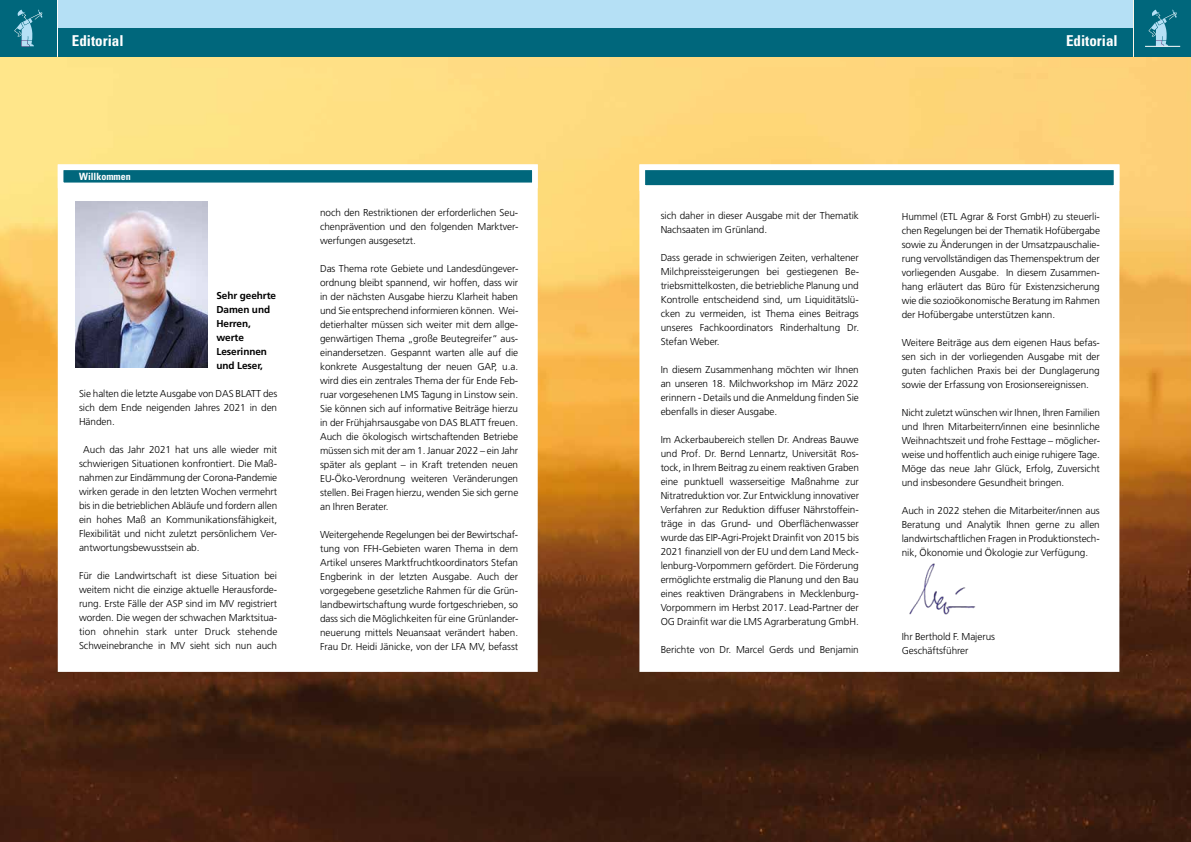
<style>
.page{position:relative;width:1191px;height:842px;background:#fff}
.page>*{position:absolute;margin:0;border:0;box-sizing:border-box;transform-origin:0 0}
.t1{font:700 condensed 15px "Univers";color:#fff}
.t2{font:300 10px/14px "Frutiger LT";letter-spacing:-.005em;color:#000;text-align:justify}
.t3{font:700 10px/14px "Frutiger LT";letter-spacing:-.005em;color:#000}
.t4{font:700 condensed 10px "Univers";color:#fff}
</style>
<div class="page">
<img style="left:0;top:0;width:1191px;height:842px">
<hr style="left:57px;top:0;width:1px;height:57px;background:#fff">
<hr style="left:1133px;top:0;width:1px;height:57px;background:#fff">
<div style="left:58px;top:0;width:1074px;height:43px;background:#b5e0f5"></div>
<div style="left:58px;top:28px;width:1074px;height:29px;background:#00677c"></div>
<div style="left:0;top:0;width:57px;height:57px;background:#00677c"></div>
<div style="left:1134px;top:0;width:57px;height:57px;background:#00677c"></div>
<svg style="left:1148px;top:9px;width:28px;height:37px"></svg>
<hr style="left:1145px;top:46px;width:35px;height:1px;background:#fff">
<svg style="left:14px;top:9px;width:28px;height:37px"></svg>
<svg style="left:55px;top:191px;width:485px;height:484px"></svg>
<svg style="left:636px;top:194px;width:486px;height:481px"></svg>
<svg style="left:55px;top:162px;width:485px;height:29px"></svg>
<img style="left:76px;top:202px;width:132px;height:166px">
<svg style="left:636px;top:162px;width:486px;height:32px"></svg>
<img style="left:908px;top:563px;width:67px;height:54px">
<h1 class="t1" style="left:72px;top:31px;width:53px">Editorial</h1>
<h1 class="t1" style="left:1066px;top:31px;width:53px">Editorial</h1>
<p class="t4" style="left:79px;top:171px;width:53px">Willkommen</p>
<p class="t3" style="left:216px;top:289px;width:61px">Sehr geehrte<br>Damen und<br>Herren, werte<br>Leserinnen und Leser,</p>
<p class="t2" style="left:79px;top:387px;width:200px">Sie halten die letzte Ausgabe von DAS BLATT des sich dem Ende neigenden Jahres 2021 in den Händen.</p>
<p class="t2" style="left:79px;top:443px;width:200px;text-indent:4px">Auch das Jahr 2021 hat uns alle wieder mit schwierigen Situationen konfrontiert. Die Maß&shy;nahmen zur Eindämmung der Corona-Pandemie wirken gerade in den letzten Wochen vermehrt bis in die betrieblichen Abläufe und fordern allen ein hohes Maß an Kommunikationsfähigkeit, Flexibilität und nicht zuletzt persönlichem Ver&shy;antwortungsbewusstsein ab.</p>
<p class="t2" style="left:79px;top:569px;width:200px">Für die Landwirtschaft ist diese Situation bei weitem nicht die einzige aktuelle Herausforde&shy;rung. Erste Fälle der ASP sind im MV registriert worden. Die wegen der schwachen Marktsitua&shy;tion ohnehin stark unter Druck stehende Schweinebranche in MV sieht sich nun auch</p>
<p class="t2" style="left:320px;top:206px;width:200px">noch den Restriktionen der erforderlichen Seu&shy;chenprävention und den folgenden Marktver&shy;werfungen ausgesetzt.</p>
<p class="t2" style="left:320px;top:262px;width:200px">Das Thema rote Gebiete und Landesdüngever&shy;ordnung bleibt spannend, wir hoffen, dass wir in der nächsten Ausgabe hierzu Klarheit haben und Sie entsprechend informieren können. Wei&shy;detierhalter müssen sich weiter mit dem allge&shy;genwärtigen Thema „große Beutegreifer“ aus&shy;einandersetzen. Gespannt warten alle auf die konkrete Ausgestaltung der neuen GAP, u.a. wird dies ein zentrales Thema der für Ende Feb&shy;ruar vorgesehenen LMS Tagung in Linstow sein.<br>Sie können sich auf informative Beiträge hierzu in der Frühjahrsausgabe von DAS BLATT freuen.<br>Auch die ökologisch wirtschaftenden Betriebe müssen sich mit der am 1. Januar 2022 – ein Jahr später als geplant – in Kraft tretenden neuen EU-Öko-Verordnung weiteren Veränderungen stellen. Bei Fragen hierzu, wenden Sie sich gerne an Ihren Berater.</p>
<p class="t2" style="left:320px;top:528px;width:200px">Weitergehende Regelungen bei der Bewirtschaf&shy;tung von FFH-Gebieten waren Thema in dem Artikel unseres Marktfruchtkoordinators Stefan Engberink in der letzten Ausgabe. Auch der vorgegebene gesetzliche Rahmen für die Grün&shy;landbewirtschaftung wurde fortgeschrieben, so dass sich die Möglichkeiten für eine Grünlander&shy;neuerung mittels Neuansaat verändert haben.<br>Frau Dr. Heidi Jänicke, von der LFA MV, befasst</p>
<p class="t2" style="left:660px;top:209px;width:200px">sich daher in dieser Ausgabe mit der Thematik<br>Nachsaaten im Grünland.</p>
<p class="t2" style="left:660px;top:251px;width:200px">Dass gerade in schwierigen Zeiten, verhaltener Milchpreissteigerungen bei gestiegenen Be&shy;triebsmittelkosten, die betriebliche Planung und Kontrolle entscheidend sind, um Liquiditätslü&shy;cken zu vermeiden, ist Thema eines Beitrags unseres Fachkoordinators Rinderhaltung Dr.<br>Stefan Weber.</p>
<p class="t2" style="left:660px;top:363px;width:200px">In diesem Zusammenhang möchten wir Ihnen an unseren 18. Milchworkshop im März 2022 erinnern - Details und die Anmeldung finden Sie ebenfalls in dieser Ausgabe.</p>
<p class="t2" style="left:660px;top:433px;width:200px">Im Ackerbaubereich stellen Dr. Andreas Bauwe und Prof. Dr. Bernd Lennartz, Universität Ros&shy;tock, in Ihrem Beitrag zu einem reaktiven Graben eine punktuell wasserseitige Maßnahme zur Nitratreduktion vor. Zur Entwicklung innovativer Verfahren zur Reduktion diffuser Nährstoffein&shy;träge in das Grund- und Oberflächenwasser wurde das EIP-Agri-Projekt Drainfit von 2015 bis 2021 finanziell von der EU und dem Land Meck&shy;lenburg-Vorpommern gefördert. Die Förderung ermöglichte erstmalig die Planung und den Bau eines reaktiven Drängrabens in Mecklenburg-Vorpommern im Herbst 2017. Lead-Partner der OG Drainfit war die LMS Agrarberatung GmbH.</p>
<p class="t2" style="left:660px;top:643px;width:200px">Berichte von Dr. Marcel Gerds und Benjamin</p>
<p class="t2" style="left:901px;top:210px;width:200px">Hummel (ETL Agrar &amp; Forst GmbH) zu steuerli&shy;chen Regelungen bei der Thematik Hofübergabe sowie zu Änderungen in der Umsatzpauschalie&shy;rung vervollständigen das Themenspektrum der vorliegenden Ausgabe. In diesem Zusammen&shy;hang erläutert das Büro für Existenzsicherung wie die sozioökonomische Beratung im Rahmen der Hofübergabe unterstützen kann.</p>
<p class="t2" style="left:901px;top:336px;width:200px">Weitere Beiträge aus dem eigenen Haus befas&shy;sen sich in der vorliegenden Ausgabe mit der guten fachlichen Praxis bei der Dunglagerung sowie der Erfassung von Erosionsereignissen.</p>
<p class="t2" style="left:901px;top:406px;width:200px">Nicht zuletzt wünschen wir Ihnen, Ihren Familien und Ihren Mitarbeitern/innen eine besinnliche Weihnachtszeit und frohe Festtage – möglicher&shy;weise und hoffentlich auch einige ruhigere Tage.<br>Möge das neue Jahr Glück, Erfolg, Zuversicht und insbesondere Gesundheit bringen.</p>
<p class="t2" style="left:901px;top:504px;width:200px">Auch in 2022 stehen die Mitarbeiter/innen aus Beratung und Analytik Ihnen gerne zu allen landwirtschaftlichen Fragen in Produktionstech&shy;nik, Ökonomie und Ökologie zur Verfügung.</p>
<p class="t2" style="left:901px;top:630px;width:95px">Ihr Berthold F. Majerus<br>Geschäftsführer</p>
</div>
